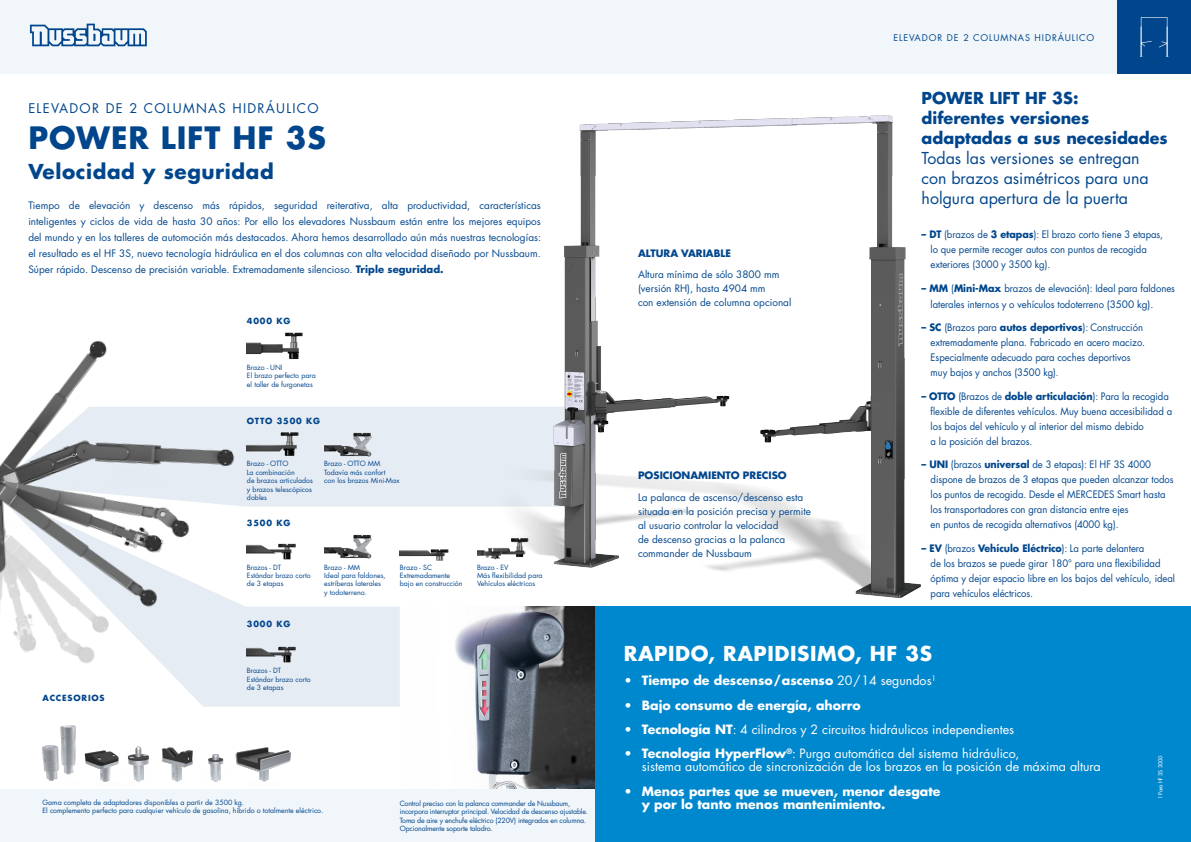
<style>
.page{position:relative;width:1191px;height:842px;background:#fff}
.page>*{position:absolute;margin:0;border:0;box-sizing:border-box;transform-origin:0 0}
.t1{font:700 30px "Futura LT Pro";letter-spacing:.03em;color:#01468c}
.t2{font:700 20px "Futura LT Pro";letter-spacing:.03em;color:#fff}
.t3{font:700 20px "Futura LT Pro";letter-spacing:.03em;color:#01468c}
.t4{font:16px/20px "Futura LT Pro";color:#01468c}
.t5{font:700 16px/20px "Futura LT Pro";color:#01468c}
.t6{font:13px "Futura LT Pro";letter-spacing:.1em;color:#01468c}
.t7{font:12.5px/13px "Futura LT Pro";color:#fff}
.t8{font:700 12.5px/13px "Futura LT Pro";color:#fff}
.t9{font:10px/15px "Futura LT Pro";letter-spacing:-.005em;color:#01468c;scale:.95 1}
.t10{font:10px/14px "Futura LT Pro";letter-spacing:-.005em;color:#01468c}
.t11{font:700 10px "Futura LT Pro";color:#01468c}
.t12{font:9px "Futura LT Pro";letter-spacing:.1em;color:#01468c}
.t13{font:700 8.2px "Futura LT Pro";letter-spacing:.1em;color:#01468c}
.légendes{font:7px/8.4px "Futura LT Pro";color:#01468c}
.légendes-2{font:7px/8.4px "Futura LT Pro";letter-spacing:-.02em;color:#01468c}
.t14{font:5.6px "Futura LT Pro";letter-spacing:-.04em;color:#fff}
.s1{font-weight:700}
.s2{font-weight:400}
</style>
<div class="page">
<svg style="left:250px;top:550px;width:150px;height:157px;fill:#e6ecf3"></svg>
<div style="left:250px;top:407px;width:192px;height:100px;background:#e6ecf3"></div>
<img style="left:455px;top:607px;width:140px;height:182px">
<div style="left:0;top:789px;width:743px;height:53px;background:#f0f6fa"></div>
<img style="left:0;top:340px;width:250px;height:419px">
<img style="left:442px;top:116px;width:478px;height:482px">
<img style="left:247px;top:332px;width:56px;height:37px">
<img style="left:324px;top:534px;width:66px;height:38px">
<img style="left:400px;top:517px;width:59px;height:55px">
<img style="left:247px;top:621px;width:68px;height:55px">
<img style="left:247px;top:517px;width:68px;height:55px">
<img style="left:247px;top:410px;width:68px;height:56px">
<img style="left:324px;top:415px;width:66px;height:55px">
<img style="left:81px;top:741px;width:210px;height:41px">
<img style="left:43px;top:721px;width:38px;height:60px">
<div style="left:1117px;top:0;width:74px;height:74px;background:#01468c"></div>
<div style="left:0;top:0;width:595px;height:74px;background:#f0f6fa"></div>
<svg style="left:1140px;top:17px;width:28px;height:40px"></svg>
<svg style="left:30px;top:24px;width:117px;height:22px"></svg>
<div style="left:595px;top:0;width:522px;height:74px;background:#f0f6fa"></div>
<img style="left:477px;top:514px;width:59px;height:55px">
<div style="left:595px;top:607px;width:596px;height:235px;background:#0088ce"></div>
<p class="t6" style="left:28px;top:99px;width:292px">ELEVADOR DE 2 COLUMNAS HIDRÁULICO</p>
<p class="t1" style="left:28px;top:115px;width:299px">POWER LIFT HF 3S</p>
<p class="t3" style="left:28px;top:156px;width:247px">Velocidad y seguridad</p>
<p class="t10" style="left:28px;top:198px;width:514px;line-height:16px;text-align:justify">Tiempo de elevación y descenso más rápidos, seguridad reiterativa, alta productividad, características inteligentes y ciclos de vida de hasta 30 años: Por ello los elevadores Nussbaum están entre los mejores equipos del mundo y en los talleres de automoción más destacados. Ahora hemos desarrollado aún más nuestras tecnologías: el resultado es el HF 3S, nuevo tecnología hidráulica en el dos columnas con alta velocidad diseñado por Nussbaum.<br>Súper rápido. Descenso de precisión variable. Extremadamente silencioso. <span class="s1">Triple seguridad.</span></p>
<p class="t13" style="left:247px;top:315px;width:45px">4000 KG</p>
<p class="légendes" style="left:247px;top:363px;width:37px">Brazo - UNI</p>
<p class="légendes" style="left:247px;top:371px;width:70px">El brazo perfecto para el taller de furgonetas</p>
<p class="t13" style="left:247px;top:415px;width:75px">OTTO 3500 KG</p>
<p class="t13" style="left:43px;top:691px;width:64px">ACCESORIOS</p>
<p class="légendes" style="left:247px;top:460px;width:43px">Brazo - OTTO</p>
<p class="légendes" style="left:247px;top:468px;width:68px">La combinación<br>de brazos articulados y brazos telescópicos dobles</p>
<p class="t13" style="left:247px;top:517px;width:45px">3500 KG</p>
<p class="légendes" style="left:324px;top:460px;width:58px">Brazo - OTTO MM</p>
<p class="légendes" style="left:324px;top:468px;width:77px">Todavía más confort<br>con los brazos Mini-Max</p>
<p class="légendes" style="left:247px;top:563px;width:65px">Brazos - DT<br>Estándar brazo corto de 3 etapas</p>
<p class="légendes" style="left:324px;top:563px;width:37px">Brazo - MM</p>
<p class="légendes" style="left:324px;top:571px;width:63px">Ideal para faldones, estriberas laterales y todoterreno.</p>
<p class="t13" style="left:247px;top:618px;width:45px">3000 KG</p>
<p class="légendes" style="left:400px;top:563px;width:34px">Brazo - SC</p>
<p class="légendes" style="left:400px;top:571px;width:64px">Extremadamente bajo en construcción</p>
<p class="légendes" style="left:477px;top:563px;width:33px">Brazo - EV</p>
<p class="légendes" style="left:477px;top:571px;width:67px">Más flexibilidad para<br>Vehículos eléctricos</p>
<p class="légendes" style="left:247px;top:666px;width:65px">Brazos - DT<br>Estándar brazo corto de 3 etapas</p>
<p class="légendes" style="left:43px;top:798px;width:282px">Gama completa de adaptadores disponibles a partir de 3500 kg.<br>El complemento perfecto para cualquier vehículo de gasolina, híbrido o totalmente eléctrico.</p>
<p class="légendes-2" style="left:400px;top:799px;width:190px">Control preciso con la palanca commander de Nussbaum, incorpora interruptor principal. Velocidad de descenso ajustable.<br>Toma de aire y enchufe eléctrico (220V) integrados en columna.<br>Opcionalmente soporte taladro.</p>
<p class="t11" style="left:638px;top:245px;width:94px">ALTURA VARIABLE</p>
<p class="t10" style="left:638px;top:267px;width:155px">Altura mínima de sólo 3800 mm (versión RH), hasta 4904 mm<br>con extensión de columna opcional</p>
<p class="t11" style="left:638px;top:468px;width:150px">POSICIONAMIENTO PRECISO</p>
<p class="t10" style="left:638px;top:490px;width:174px">La palanca de ascenso/descenso esta situada en la posición precisa y permite al usuario controlar la velocidad<br>de descenso gracias a la palanca commander de Nussbaum</p>
<p class="t12" style="left:893px;top:31px;width:202px">ELEVADOR DE 2 COLUMNAS HIDRÁULICO</p>
<p class="t5" style="left:921px;top:88px;width:248px">POWER LIFT HF 3S:<br>diferentes versiones adaptadas a sus necesidades</p>
<p class="t4" style="left:921px;top:148px;width:229px">Todas las versiones se entregan con brazos asimétricos para una holgura apertura de la puerta</p>
<p class="t9" style="left:930px;top:227px;width:246px;text-indent:-9px"><span class="s1">– DT</span> (brazos de <span class="s1">3 etapas</span>): El brazo corto tiene 3 etapas, lo que permite recoger autos con puntos de recogida exteriores (3000 y 3500 kg).</p>
<p class="t9" style="left:930px;top:280px;width:259px;line-height:16px;text-indent:-9px"><span class="s1">– MM</span> (<span class="s1">Mini-Max</span> brazos de elevación): Ideal para faldones laterales internos y o vehículos todoterreno (3500 kg).</p>
<p class="t9" style="left:930px;top:320px;width:227px;text-indent:-9px"><span class="s1">– SC</span> (Brazos para <span class="s1">autos deportivos</span>): Construcción extremadamente plana. Fabricado en acero macizo.<br>Especialmente adecuado para coches deportivos muy bajos y anchos (3500 kg).</p>
<p class="t9" style="left:930px;top:388px;width:256px;text-indent:-9px"><span class="s1">– OTTO</span> (Brazos de <span class="s1">doble articulación</span>): Para la recogida flexible de diferentes vehículos. Muy buena accesibilidad a los bajos del vehículo y al interior del mismo debido<br>a la posición del brazos.</p>
<p class="t9" style="left:930px;top:457px;width:257px;text-indent:-9px"><span class="s1">– UNI</span> (brazos <span class="s1">universal</span> de 3 etapas): El HF 3S 4000 dispone de brazos de 3 etapas que pueden alcanzar todos los puntos de recogida. Desde el MERCEDES Smart hasta los transportadores con gran distancia entre ejes<br>en puntos de recogida alternativos (4000 kg).</p>
<p class="t9" style="left:930px;top:540px;width:259px;text-indent:-9px"><span class="s1">– EV</span> (brazos <span class="s1">Vehículo Eléctrico</span>): La parte delantera<br>de los brazos se puede girar 180° para una flexibilidad óptima y dejar espacio libre en los bajos del vehículo, ideal para vehículos eléctricos.</p>
<p class="t2" style="left:624px;top:638px;width:310px">RAPIDO, RAPIDISIMO, HF 3S</p>
<p class="t8" style="left:624px;top:674px;width:314px">• Tiempo de descenso/ascenso <span class="s2">20/14 segundos</span><sup>1</sup></p>
<p class="t8" style="left:624px;top:698px;width:238px">• Bajo consumo de energía, ahorro</p>
<p class="t7" style="left:624px;top:723px;width:392px"><span class="s1">• Tecnología NT</span>: 4 cilindros y 2 circuitos hidráulicos independientes</p>
<p class="t7" style="left:642px;top:747px;width:460px;text-indent:-18px"><span class="s1">• Tecnología HyperFlow</span><sup>®</sup>: Purga automática del sistema hidráulico,<br>sistema automático de sincronización de los brazos en la posición de máxima altura</p>
<p class="t8" style="left:642px;top:784px;width:300px;text-indent:-18px">• Menos partes que se mueven, menor desgate y por lo tanto menos mantenimiento.</p>
<p class="t14" style="left:1156px;top:799px;width:46px;rotate:-90deg">1 Para HF 3S 3000</p>
</div>
